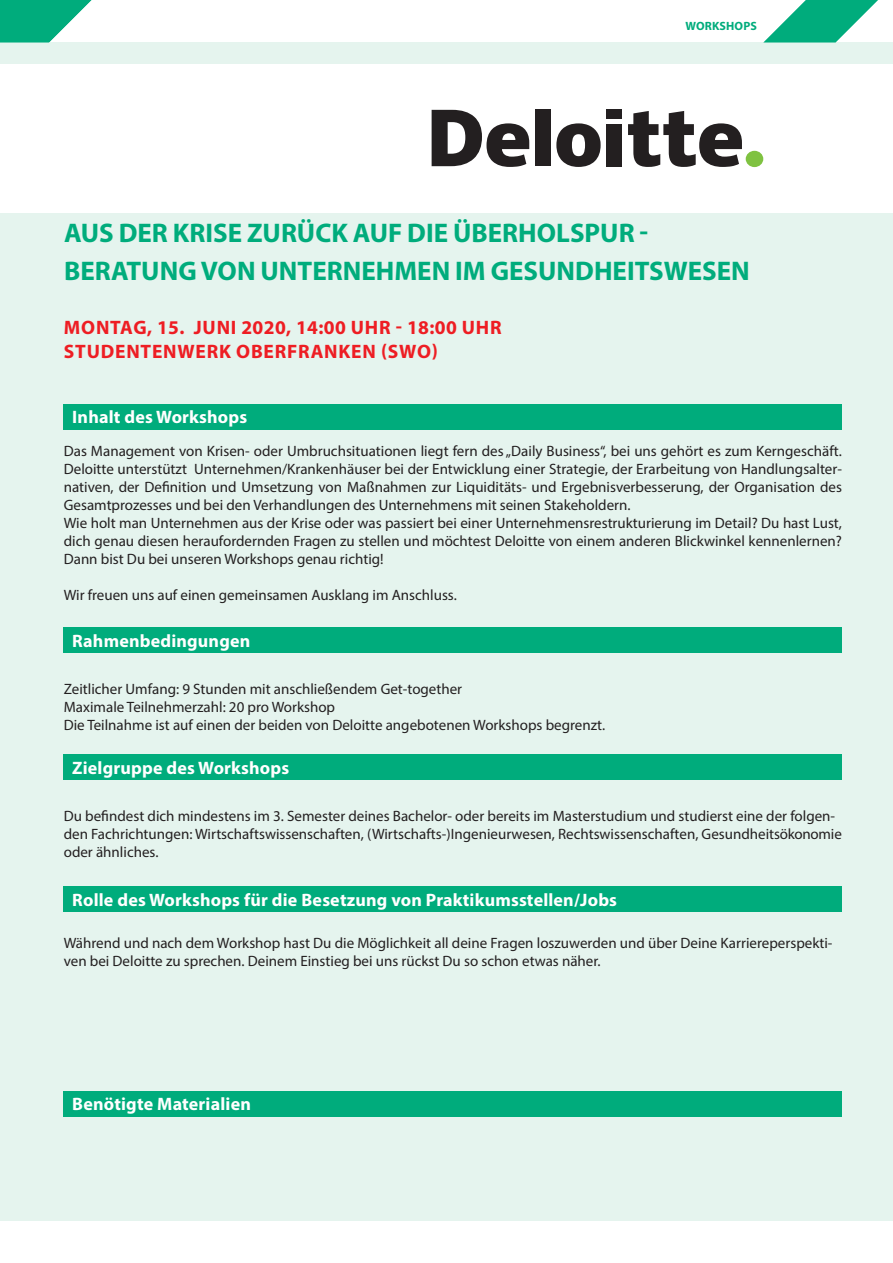
<style>
.page{position:relative;width:893px;height:1263px;background:#fff}
.page>*{position:absolute;margin:0;border:0;box-sizing:border-box;transform-origin:0 0}
.t1{font:700 27px "Myriad Pro";color:#00ac7c}
.t2{font:700 19.5px "Myriad Pro";letter-spacing:.04em;color:#ee1d23}
.H3_Details_Workshops{font:700 18px "Myriad Pro";letter-spacing:.01em;color:#fff}
.t3{font:15px/18px "Myriad Pro";color:#231f20;text-align:justify}
.Header__Workshops__r{font:700 12px "Myriad Pro";letter-spacing:.01em;color:#00ac7c}
</style>
<div class="page">
<div style="left:0;top:43px;width:893px;height:21px;background:#e5f4ee"></div>
<svg style="left:763px;top:0;width:128px;height:43px"></svg>
<div style="left:0;top:213px;width:893px;height:1007px;background:#e5f4ee"></div>
<div style="left:64px;top:404px;width:778px;height:25px;background:#00ac7c"></div>
<div style="left:64px;top:628px;width:778px;height:25px;background:#00ac7c"></div>
<div style="left:64px;top:886px;width:778px;height:25px;background:#00ac7c"></div>
<div style="left:64px;top:755px;width:778px;height:25px;background:#00ac7c"></div>
<div style="left:64px;top:1091px;width:778px;height:25px;background:#00ac7c"></div>
<svg style="left:0;top:0;width:104px;height:43px"></svg>
<div style="left:746px;top:151px;width:17px;height:16px;background:#7fc241;border-radius:50%"></div>
<div style="left:535px;top:110px;width:15px;height:56px;background:#231f20"></div>
<svg style="left:556px;top:123px;width:45px;height:44px"></svg>
<div style="left:607px;top:124px;width:15px;height:42px;background:#231f20"></div>
<div style="left:607px;top:110px;width:15px;height:9px;background:#231f20"></div>
<svg style="left:628px;top:111px;width:114px;height:56px"></svg>
<svg style="left:432px;top:110px;width:97px;height:57px"></svg>
<p class="Header__Workshops__r" style="left:685px;top:18px;width:73px">WORKSHOPS</p>
<p class="t1" style="left:64px;top:216px;width:586px">AUS DER KRISE ZURÜCK AUF DIE ÜBERHOLSPUR -</p>
<p class="t1" style="left:64px;top:253px;width:687px">BERATUNG VON UNTERNEHMEN IM GESUNDHEITSWESEN</p>
<p class="t2" style="left:64px;top:314px;width:439px">MONTAG, 15. JUNI 2020, 14:00 UHR - 18:00 UHR</p>
<p class="t2" style="left:64px;top:338px;width:376px">STUDENTENWERK OBERFRANKEN (SWO)</p>
<p class="H3_Details_Workshops" style="left:72px;top:406px;width:176px">Inhalt des Workshops</p>
<p class="t3" style="left:64px;top:441px;width:780px">Das Management von Krisen- oder Umbruchsituationen liegt fern des „Daily Business“, bei uns gehört es zum Kerngeschäft.<br>Deloitte unterstützt Unternehmen/Krankenhäuser bei der Entwicklung einer Strategie, der Erarbeitung von Handlungsalter&shy;nativen, der Definition und Umsetzung von Maßnahmen zur Liquiditäts- und Ergebnisverbesserung, der Organisation des Gesamtprozesses und bei den Verhandlungen des Unternehmens mit seinen Stakeholdern.</p>
<p class="t3" style="left:64px;top:513px;width:780px">Wie holt man Unternehmen aus der Krise oder was passiert bei einer Unternehmensrestrukturierung im Detail? Du hast Lust, dich genau diesen heraufordernden Fragen zu stellen und möchtest Deloitte von einem anderen Blickwinkel kennenlernen?<br>Dann bist Du bei unseren Workshops genau richtig!</p>
<p class="t3" style="left:64px;top:585px;width:395px">Wir freuen uns auf einen gemeinsamen Ausklang im Anschluss.</p>
<p class="H3_Details_Workshops" style="left:72px;top:629px;width:179px">Rahmenbedingungen</p>
<p class="t3" style="left:64px;top:680px;width:400px">Zeitlicher Umfang: 9 Stunden mit anschließendem Get-together</p>
<p class="t3" style="left:64px;top:698px;width:273px">Maximale Teilnehmerzahl: 20 pro Workshop</p>
<p class="t3" style="left:64px;top:716px;width:543px">Die Teilnahme ist auf einen der beiden von Deloitte angebotenen Workshops begrenzt.</p>
<p class="H3_Details_Workshops" style="left:72px;top:756px;width:218px">Zielgruppe des Workshops</p>
<p class="t3" style="left:64px;top:807px;width:780px;text-align:left">Du befindest dich mindestens im 3. Semester deines Bachelor- oder bereits im Masterstudium und studierst eine der folgen&shy;den Fachrichtungen: Wirtschaftswissenschaften, (Wirtschafts-)Ingenieurwesen, Rechtswissenschaften, Gesundheitsökonomie oder ähnliches.</p>
<p class="H3_Details_Workshops" style="left:72px;top:888px;width:546px">Rolle des Workshops für die Besetzung von Praktikumsstellen/Jobs</p>
<p class="t3" style="left:64px;top:934px;width:770px">Während und nach dem Workshop hast Du die Möglichkeit all deine Fragen loszuwerden und über Deine Karriereperspekti&shy;ven bei Deloitte zu sprechen. Deinem Einstieg bei uns rückst Du so schon etwas näher.</p>
<p class="H3_Details_Workshops" style="left:72px;top:1092px;width:180px">Benötigte Materialien</p>
</div>
